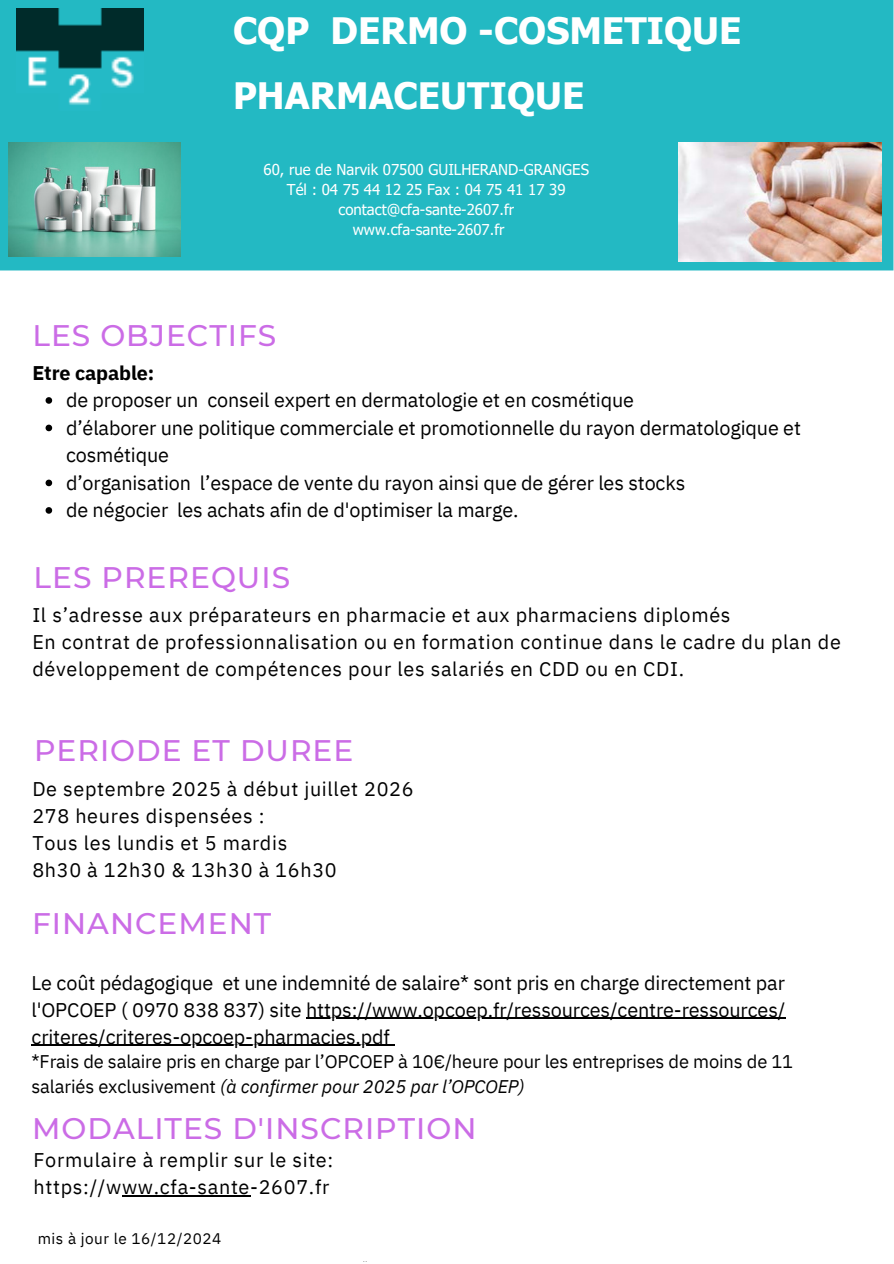
<style>
.page{position:relative;width:894px;height:1264px;background:#fff}
.page>*{position:absolute;margin:0;border:0;box-sizing:border-box;transform-origin:0 0}
.t1{font:700 36.45px/64.2px "Tahoma";color:#fff}
.t2{font:500 29.7px "Montserrat";letter-spacing:.035em;color:#cb6ce6}
.t3{font:19.8px/27.5px "IBM Plex Sans";letter-spacing:-.005em;color:#000}
.t4{font:19.8px/27px "IBM Plex Sans";letter-spacing:.035em;color:#000}
.t5{font:700 19.8px "IBM Plex Sans";letter-spacing:-.005em;color:#000}
.t6{font:18.3px/24.8px "IBM Plex Sans";letter-spacing:-.005em;color:#000}
.t7{font:15.3px "IBM Plex Sans";letter-spacing:.035em;color:#000}
.t8{font:15px "Tahoma";color:#fff}
.s1{font-style:italic}
</style>
<div class="page">
<div style="left:0;top:0;width:893px;height:271px;background:#23b9c3"></div>
<img style="left:8px;top:142px;width:172px;height:115px">
<img style="left:678px;top:142px;width:203px;height:119px">
<img style="left:17px;top:9px;width:127px;height:102px">
<svg style="left:46px;top:397px;width:6px;height:7px"></svg>
<svg style="left:46px;top:424px;width:6px;height:7px"></svg>
<svg style="left:46px;top:479px;width:6px;height:7px"></svg>
<svg style="left:46px;top:507px;width:6px;height:6px"></svg>
<hr style="left:306px;top:1017px;width:479px;height:1px;background:#000">
<hr style="left:31px;top:1044px;width:358px;height:1px;background:#000">
<hr style="left:122px;top:1195px;width:128px;height:1px;background:#000">
<p class="t1" style="left:233px;top:-2px;width:510px">CQP DERMO -COSMETIQUE<br>PHARMACEUTIQUE</p>
<p class="t8" style="left:263px;top:160px;width:327px">60, rue de Narvik 07500 GUILHERAND-GRANGES</p>
<p class="t8" style="left:287px;top:180px;width:280px">Tél : 04 75 44 12 25 Fax : 04 75 41 17 39</p>
<h1 class="t8" style="left:338px;top:200px;width:177px">contact@cfa-sante-2607.fr</h1>
<p class="t8" style="left:352px;top:220px;width:153px">www.cfa-sante-2607.fr</p>
<p class="t2" style="left:32px;top:317px;width:245px">LES OBJECTIFS</p>
<p class="t5" style="left:32px;top:359px;width:124px">Etre capable:</p>
<p class="t3" style="left:66px;top:386px;width:134px">de proposer un</p>
<p class="t3" style="left:66px;top:386px;width:736px;text-indent:141px">conseil expert en dermatologie et en cosmétique<br>d’élaborer une politique commerciale et promotionnelle du rayon dermatologique et</p>
<h2 class="t3" style="left:66px;top:441px;width:126px">cosmétique d’organisation</h2>
<h3 class="t3" style="left:200px;top:468px;width:486px">l’espace de vente du rayon ainsi que de gérer les stocks</h3>
<h3 class="t3" style="left:66px;top:496px;width:104px">de négocier</h3>
<p class="t3" style="left:177px;top:496px;width:343px">les achats afin de d'optimiser la marge.</p>
<h2 class="t2" style="left:34px;top:559px;width:258px">LES PREREQUIS</h2>
<h4 class="t4" style="left:32px;top:601px;width:809px">Il s’adresse aux préparateurs en pharmacie et aux pharmaciens diplomés<br>En contrat de professionnalisation ou en formation continue dans le cadre du plan de développement de compétences pour les salariés en CDD ou en CDI.</h4>
<h2 class="t2" style="left:34px;top:732px;width:321px">PERIODE ET DUREE</h2>
<h4 class="t4" style="left:32px;top:774px;width:383px">De septembre 2025 à début juillet 2026<br>278 heures dispensées :<br>Tous les lundis et 5 mardis<br>8h30 à 12h30 &amp; 13h30 à 16h30</h4>
<h2 class="t2" style="left:32px;top:905px;width:241px">FINANCEMENT</h2>
<p class="t3" style="left:31px;top:968px;width:755px;line-height:27px">Le coût pédagogique et une indemnité de salaire* sont pris en charge directement par l'OPCOEP ( 0970 838 837) site https://www.opcoep.fr/ressources/centre-ressources/</p>
<p class="t3" style="left:31px;top:1022px;width:360px">criteres/criteres-opcoep-pharmacies.pdf</p>
<p class="t6" style="left:31px;top:1049px;width:763px">*Frais de salaire pris en charge par l’OPCOEP à 10€/heure pour les entreprises de moins de 11 salariés exclusivement <span class="s1">(à confirmer pour 2025 par l’OPCOEP)</span></p>
<h4 class="t2" style="left:32px;top:1109px;width:445px">MODALITES D'INSCRIPTION</h4>
<h2 class="t4" style="left:34px;top:1146px;width:301px">Formulaire à remplir sur le site: https://www.cfa-sante-2607.fr</h2>
<h4 class="t7" style="left:38px;top:1227px;width:185px">mis à jour le 16/12/2024</h4>
</div>
